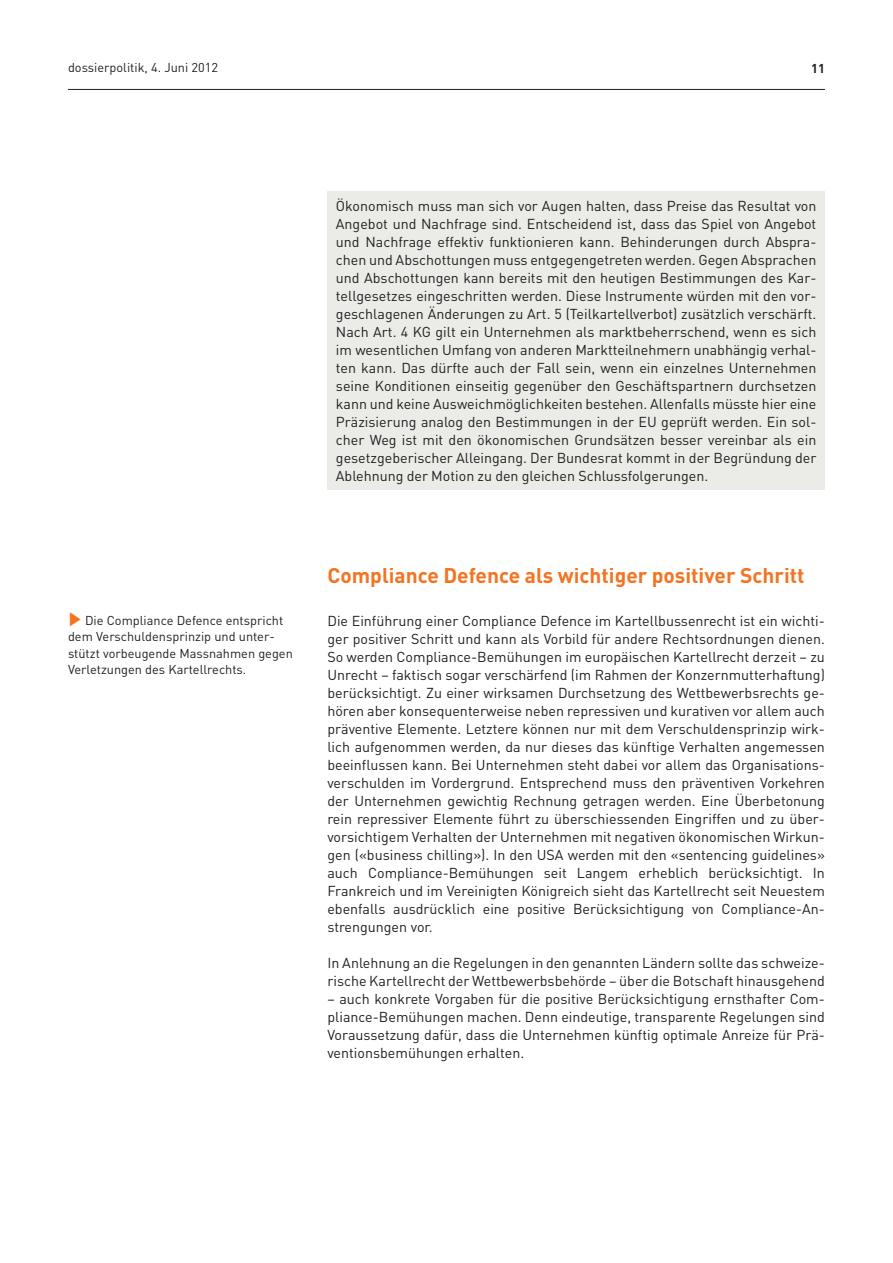
<style>
.page{position:relative;width:893px;height:1263px;background:#fff}
.page>*{position:absolute;margin:0;border:0;box-sizing:border-box;transform-origin:0 0}
.t1{font:700 21px "DIN";color:#f47321}
.t2{font:14.25px/18px "DIN";color:#231f20;text-align:justify}
.t3{font:12.75px/16.5px "DIN";color:#231f20}
.t4{font:700 12.75px "DIN";color:#231f20}
.s1{color:#f47321}
</style>
<div class="page">
<hr style="left:68px;top:89px;width:757px;height:1px;background:#231f20">
<div style="left:327px;top:191px;width:498px;height:299px;background:#ebebe8"></div>
<p class="t3" style="left:68px;top:59px;width:152px">dossierpolitik, 4. Juni 2012</p>
<p class="t4" style="left:811px;top:60px;width:15px">11</p>
<p class="t3" style="left:68px;top:612px;width:226px"><span class="s1">✓</span> Die Compliance Defence entspricht dem Verschuldensprinzip und unter&shy;stützt vorbeugende Massnahmen gegen Verletzungen des Kartellrechts.</p>
<p class="t2" style="left:336px;top:197px;width:482px">Ökonomisch muss man sich vor Augen halten, dass Preise das Resultat von Angebot und Nachfrage sind. Entscheidend ist, dass das Spiel von Angebot und Nachfrage effektiv funktionieren kann. Behinderungen durch Abspra&shy;chen und Abschottungen muss entgegengetreten werden. Gegen Absprachen und Abschottungen kann bereits mit den heutigen Bestimmungen des Kar&shy;tellgesetzes eingeschritten werden. Diese Instrumente würden mit den vor&shy;geschlagenen Änderungen zu Art. 5 (Teilkartellverbot) zusätzlich verschärft.<br>Nach Art. 4 KG gilt ein Unternehmen als marktbeherrschend, wenn es sich im wesentlichen Umfang von anderen Marktteilnehmern unabhängig verhal&shy;ten kann. Das dürfte auch der Fall sein, wenn ein einzelnes Unternehmen seine Konditionen einseitig gegenüber den Geschäftspartnern durchsetzen kann und keine Ausweichmöglichkeiten bestehen. Allenfalls müsste hier eine Präzisierung analog den Bestimmungen in der EU geprüft werden. Ein sol&shy;cher Weg ist mit den ökonomischen Grundsätzen besser vereinbar als ein gesetzgeberischer Alleingang. Der Bundesrat kommt in der Begründung der Ablehnung der Motion zu den gleichen Schlussfolgerungen.</p>
<h1 class="t1" style="left:327px;top:562px;width:479px">Compliance Defence als wichtiger positiver Schritt</h1>
<p class="t2" style="left:327px;top:611px;width:499px">Die Einführung einer Compliance Defence im Kartellbussenrecht ist ein wichti&shy;ger positiver Schritt und kann als Vorbild für andere Rechtsordnungen dienen.<br>So werden Compliance-Bemühungen im europäischen Kartellrecht derzeit – zu Unrecht – faktisch sogar verschärfend (im Rahmen der Konzernmutterhaftung) berücksichtigt. Zu einer wirksamen Durchsetzung des Wettbewerbsrechts ge&shy;hören aber konsequenterweise neben repressiven und kurativen vor allem auch präventive Elemente. Letztere können nur mit dem Verschuldensprinzip wirk&shy;lich aufgenommen werden, da nur dieses das künftige Verhalten angemessen beeinflussen kann. Bei Unternehmen steht dabei vor allem das Organisations&shy;verschulden im Vordergrund. Entsprechend muss den präventiven Vorkehren der Unternehmen gewichtig Rechnung getragen werden. Eine Überbetonung rein repressiver Elemente führt zu überschiessenden Eingriffen und zu über&shy;vorsichtigem Verhalten der Unternehmen mit negativen ökonomischen Wirkun&shy;gen («business chilling»). In den USA werden mit den «sentencing guidelines» auch Compliance-Bemühungen seit Langem erheblich berücksichtigt. In Frankreich und im Vereinigten Königreich sieht das Kartellrecht seit Neuestem ebenfalls ausdrücklich eine positive Berücksichtigung von Compliance-An&shy;strengungen vor.</p>
<p class="t2" style="left:327px;top:953px;width:499px">In Anlehnung an die Regelungen in den genannten Ländern sollte das schweize&shy;rische Kartellrecht der Wettbewerbsbehörde – über die Botschaft hinausgehend</p>
<p class="t2" style="left:327px;top:989px;width:499px">– auch konkrete Vorgaben für die positive Berücksichtigung ernsthafter Com&shy;pliance-Bemühungen machen. Denn eindeutige, transparente Regelungen sind Voraussetzung dafür, dass die Unternehmen künftig optimale Anreize für Prä&shy;ventionsbemühungen erhalten.</p>
</div>
